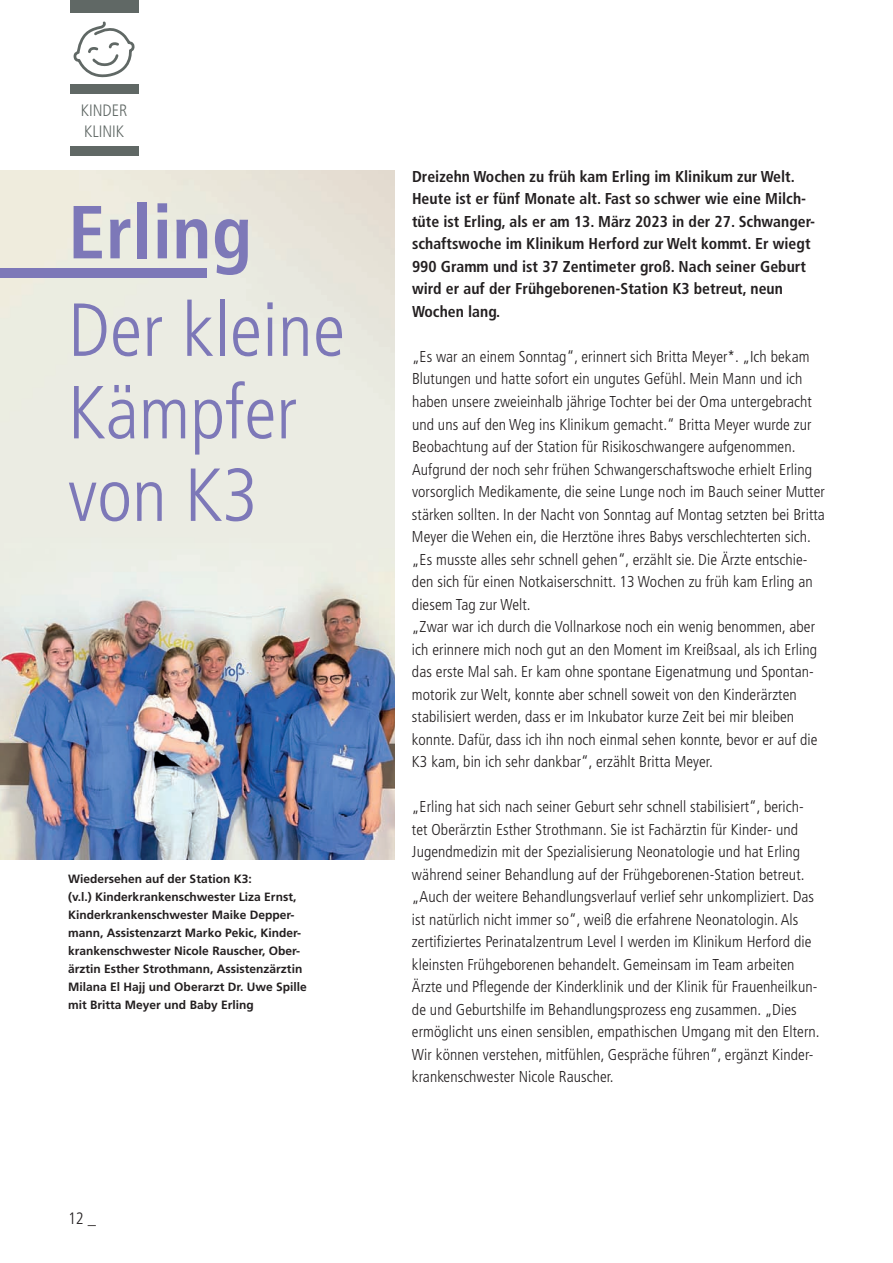
<style>
.page{position:relative;width:893px;height:1263px;background:#fff}
.page>*{position:absolute;margin:0;border:0;box-sizing:border-box;transform-origin:0 0}
.t1{font:300 condensed 75px/82.5px "Frutiger";color:#7d78b8}
.t2{font:700 condensed 75px "Frutiger";color:#7d78b8}
.t3{font:300 condensed 16.5px/21px "Frutiger";color:#606865}
.t4{font:300 condensed 16.5px "Frutiger";color:#231f20}
.t5{font:300 condensed 15.75px/22.5px "Frutiger";letter-spacing:.005em;color:#231f20}
.t6{font:700 condensed 15.75px/22.5px "Frutiger";color:#231f20}
.t7{font:700 12px/18px "Frutiger";color:#231f20}
</style>
<div class="page">
<img style="left:0;top:170px;width:395px;height:689px">
<div style="left:0;top:268px;width:207px;height:9px;background:#7d78b8"></div>
<svg style="left:74px;top:21px;width:61px;height:57px"></svg>
<div style="left:70px;top:0;width:69px;height:13px;background:#606865"></div>
<div style="left:70px;top:84px;width:69px;height:9px;background:#606865"></div>
<div style="left:70px;top:146px;width:69px;height:10px;background:#606865"></div>
<p class="t3" style="left:81px;top:100px;width:44px">Kinder<br>Klinik</p>
<h1 class="t2" style="left:68px;top:188px;width:185px">Erling</h1>
<h1 class="t1" style="left:68px;top:290px;width:279px">Der kleine<br>Kämpfer von K3</h1>
<p class="t7" style="left:68px;top:870px;width:240px">Wiedersehen auf der Station K3:<br>(v.l.) Kinderkrankenschwester Liza Ernst, Kinderkrankenschwester Maike Depper&shy;mann, Assistenzarzt Marko Pekic, Kinder&shy;krankenschwester Nicole Rauscher, Ober&shy;ärztin Esther Strothmann, Assistenzärztin Milana El Hajj und Oberarzt Dr. Uwe Spille mit Britta Meyer und Baby Erling</p>
<p class="t4" style="left:68px;top:1209px;width:30px">12 _</p>
<p class="t6" style="left:412px;top:165px;width:405px">Dreizehn Wochen zu früh kam Erling im Klinikum zur Welt.<br>Heute ist er fünf Monate alt. Fast so schwer wie eine Milch&shy;tüte ist Erling, als er am 13. März 2023 in der 27. Schwanger&shy;schaftswoche im Klinikum Herford zur Welt kommt. Er wiegt 990 Gramm und ist 37 Zentimeter groß. Nach seiner Geburt wird er auf der Frühgeborenen-Station K3 betreut, neun Wochen lang.</p>
<p class="t5" style="left:412px;top:345px;width:414px">„Es war an einem Sonntag“, erinnert sich Britta Meyer*. „Ich bekam Blutungen und hatte sofort ein ungutes Gefühl. Mein Mann und ich haben unsere zweieinhalb jährige Tochter bei der Oma untergebracht und uns auf den Weg ins Klinikum gemacht.“ Britta Meyer wurde zur Beobachtung auf der Station für Risikoschwangere aufgenommen.<br>Aufgrund der noch sehr frühen Schwangerschaftswoche erhielt Erling vorsorglich Medikamente, die seine Lunge noch im Bauch seiner Mutter stärken sollten. In der Nacht von Sonntag auf Montag setzten bei Britta Meyer die Wehen ein, die Herztöne ihres Babys verschlechterten sich. „Es musste alles sehr schnell gehen“, erzählt sie. Die Ärzte entschie&shy;den sich für einen Notkaiserschnitt. 13 Wochen zu früh kam Erling an diesem Tag zur Welt.<br>„Zwar war ich durch die Vollnarkose noch ein wenig benommen, aber ich erinnere mich noch gut an den Moment im Kreißsaal, als ich Erling das erste Mal sah. Er kam ohne spontane Eigenatmung und Spontan&shy;motorik zur Welt, konnte aber schnell soweit von den Kinderärzten stabilisiert werden, dass er im Inkubator kurze Zeit bei mir bleiben konnte. Dafür, dass ich ihn noch einmal sehen konnte, bevor er auf die K3 kam, bin ich sehr dankbar“, erzählt Britta Meyer.</p>
<p class="t5" style="left:412px;top:796px;width:409px">„Erling hat sich nach seiner Geburt sehr schnell stabilisiert“, berich&shy;tet Oberärztin Esther Strothmann. Sie ist Fachärztin für Kinder- und Jugendmedizin mit der Spezialisierung Neonatologie und hat Erling während seiner Behandlung auf der Frühgeborenen-Station betreut. „Auch der weitere Behandlungsverlauf verlief sehr unkompliziert. Das ist natürlich nicht immer so“, weiß die erfahrene Neonatologin. Als zertifiziertes Perinatalzentrum Level I werden im Klinikum Herford die kleinsten Frühgeborenen behandelt. Gemeinsam im Team arbeiten Ärzte und Pflegende der Kinderklinik und der Klinik für Frauenheilkun&shy;de und Geburtshilfe im Behandlungsprozess eng zusammen. „Dies ermöglicht uns einen sensiblen, empathischen Umgang mit den Eltern.<br>Wir können verstehen, mitfühlen, Gespräche führen“, ergänzt Kinder&shy;krankenschwester Nicole Rauscher.</p>
</div>
